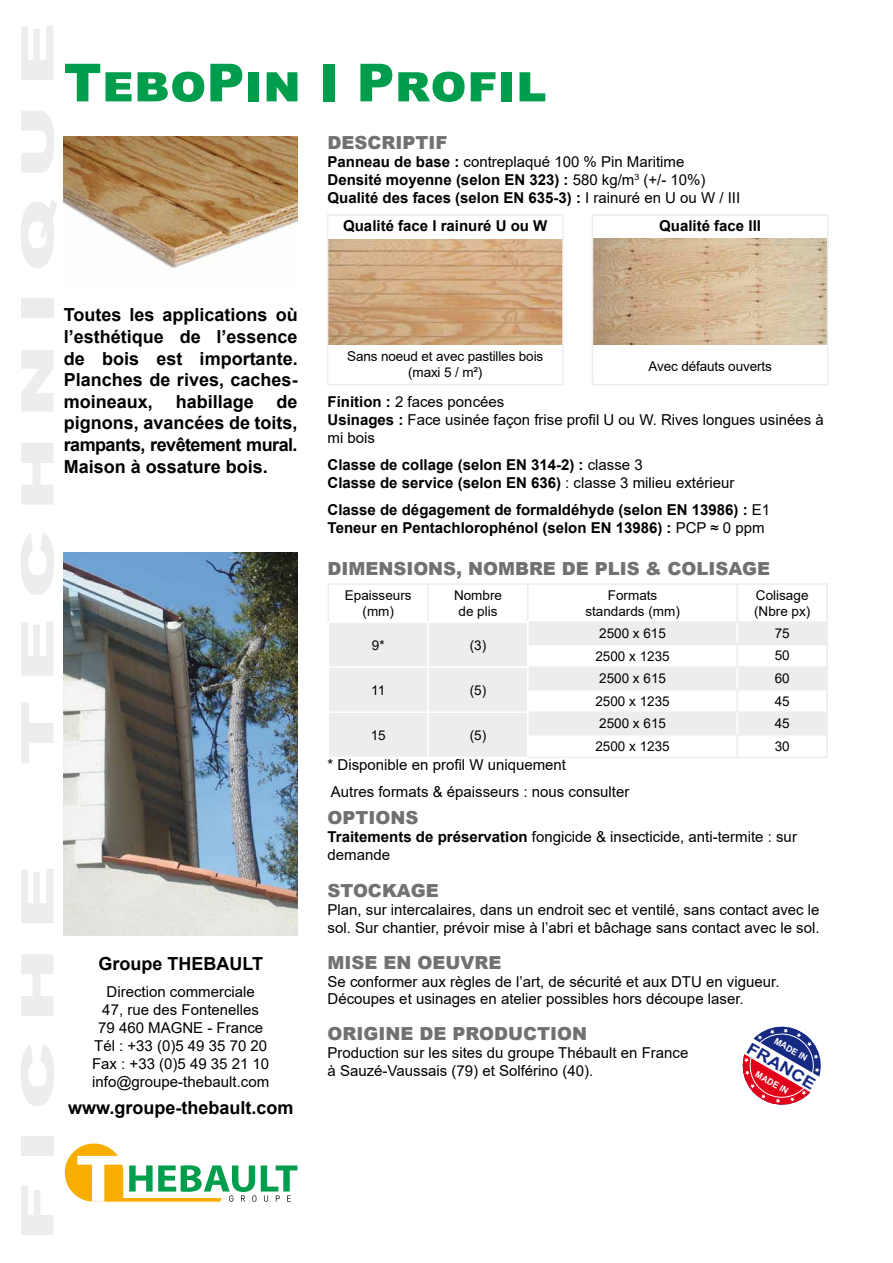
<style>
.page{position:relative;width:893px;height:1263px;background:#fff}
.page>*{position:absolute;margin:0;border:0;box-sizing:border-box;transform-origin:0 0}
.t1{font:900 52.5px "Arial";color:#009e4c}
.t2{font:700 18px/21.6px "Arial";color:#000;text-align:justify}
.t3{font:900 18px "Arial";color:#707172}
.t4{font:700 16.05px "Arial";color:#162983;scale:1.14 1}
.t5{font:15px/18px "Arial";color:#000}
.t6{font:700 15px/18px "Arial";color:#000}
.t7{font:13.5px/16.2px "Arial";color:#000;text-align:center}
.t8{font:700 9px "Arial";color:#fff;scale:.96 1}
.s1{font-weight:400}
.s2{font-weight:700}
</style>
<div class="page">
<img style="left:64px;top:553px;width:234px;height:382px">
<svg style="left:742px;top:1026px;width:79px;height:79px"></svg>
<img style="left:64px;top:136px;width:234px;height:132px">
<img style="left:330px;top:239px;width:231px;height:106px">
<img style="left:595px;top:238px;width:230px;height:107px">
<svg style="left:65px;top:1143px;width:232px;height:59px"></svg>
<div style="left:592px;top:214px;width:236px;height:171px;border:2px solid #eceded"></div>
<div style="left:327px;top:214px;width:237px;height:171px;border:2px solid #eceded"></div>
<svg style="left:329px;top:623px;width:497px;height:133px;fill:#eceded"></svg>
<hr style="left:328px;top:583px;width:100px;height:2px;background:#eceded">
<hr style="left:328px;top:585px;width:1px;height:36px;background:#eceded">
<hr style="left:428px;top:583px;width:100px;height:2px;background:#eceded">
<hr style="left:427px;top:585px;width:2px;height:36px;background:#eceded">
<hr style="left:528px;top:583px;width:209px;height:2px;background:#eceded">
<hr style="left:527px;top:585px;width:2px;height:36px;background:#eceded">
<hr style="left:737px;top:583px;width:91px;height:2px;background:#eceded">
<hr style="left:736px;top:585px;width:2px;height:36px;background:#eceded">
<hr style="left:826px;top:585px;width:2px;height:36px;background:#eceded">
<hr style="left:736px;top:623px;width:2px;height:21px;background:#fff">
<hr style="left:736px;top:668px;width:2px;height:21px;background:#fff">
<hr style="left:736px;top:713px;width:2px;height:21px;background:#fff">
<hr style="left:736px;top:735px;width:2px;height:21px;background:#eceded">
<hr style="left:736px;top:645px;width:2px;height:21px;background:#eceded">
<hr style="left:736px;top:690px;width:2px;height:21px;background:#eceded">
<hr style="left:529px;top:621px;width:208px;height:2px;background:#eceded">
<hr style="left:737px;top:621px;width:91px;height:2px;background:#eceded">
<hr style="left:826px;top:623px;width:2px;height:21px;background:#eceded">
<hr style="left:826px;top:668px;width:2px;height:21px;background:#eceded">
<hr style="left:529px;top:644px;width:208px;height:1px;background:#eceded">
<hr style="left:737px;top:644px;width:91px;height:1px;background:#eceded">
<hr style="left:826px;top:645px;width:2px;height:21px;background:#eceded">
<hr style="left:529px;top:689px;width:208px;height:1px;background:#eceded">
<hr style="left:737px;top:689px;width:91px;height:1px;background:#eceded">
<hr style="left:826px;top:690px;width:2px;height:21px;background:#eceded">
<hr style="left:529px;top:666px;width:208px;height:2px;background:#eceded">
<hr style="left:737px;top:666px;width:91px;height:2px;background:#eceded">
<hr style="left:529px;top:711px;width:208px;height:2px;background:#eceded">
<hr style="left:737px;top:711px;width:91px;height:2px;background:#eceded">
<hr style="left:826px;top:713px;width:2px;height:21px;background:#eceded">
<hr style="left:529px;top:734px;width:208px;height:1px;background:#eceded">
<hr style="left:737px;top:734px;width:91px;height:1px;background:#eceded">
<hr style="left:826px;top:735px;width:2px;height:21px;background:#eceded">
<hr style="left:529px;top:756px;width:208px;height:2px;background:#eceded">
<hr style="left:737px;top:756px;width:91px;height:2px;background:#eceded">
<hr style="left:427px;top:713px;width:2px;height:22px;background:#fff">
<hr style="left:527px;top:713px;width:2px;height:22px;background:#fff">
<hr style="left:427px;top:735px;width:2px;height:21px;background:#fff">
<hr style="left:527px;top:735px;width:2px;height:21px;background:#fff">
<hr style="left:427px;top:623px;width:2px;height:22px;background:#fff">
<hr style="left:527px;top:623px;width:2px;height:22px;background:#fff">
<hr style="left:427px;top:645px;width:2px;height:21px;background:#fff">
<hr style="left:527px;top:645px;width:2px;height:21px;background:#fff">
<hr style="left:328px;top:666px;width:100px;height:2px;background:#fff">
<hr style="left:428px;top:666px;width:101px;height:2px;background:#fff">
<hr style="left:427px;top:668px;width:2px;height:22px;background:#fff">
<hr style="left:527px;top:668px;width:2px;height:22px;background:#fff">
<hr style="left:427px;top:690px;width:2px;height:21px;background:#fff">
<hr style="left:527px;top:690px;width:2px;height:21px;background:#fff">
<hr style="left:328px;top:711px;width:100px;height:2px;background:#fff">
<hr style="left:428px;top:711px;width:101px;height:2px;background:#fff">
<h1 class="t1" style="left:64px;top:45px;width:484px">TeboPin I Profil</h1>
<p class="t3" style="left:328px;top:129px;width:122px">DESCRIPTIF</p>
<p class="t6" style="left:328px;top:153px;width:414px">Panneau de base : <span class="s1">contreplaqué 100 % Pin Maritime<br></span>Densité moyenne (selon EN 323) : <span class="s1">580 kg/m</span><sup>3</sup> <span class="s1">(+/- 10%)<br></span>Qualité des faces (selon EN 635-3) : <span class="s1">I rainuré en U ou W / III</span></p>
<p class="t6" style="left:343px;top:217px;width:206px">Qualité face I rainuré U ou W</p>
<p class="t6" style="left:659px;top:217px;width:103px">Qualité face III</p>
<p class="t2" style="left:64px;top:304px;width:235px">Toutes les applications où l’esthétique de l’essence de bois est importante.<br>Planches de rives, caches&shy;moineaux,</p>
<p class="t2" style="left:64px;top:391px;width:235px;text-indent:213px">de pignons, avancées de toits, rampants, revêtement mural.<br>Maison à ossature bois.</p>
<p class="t2" style="left:176px;top:391px;width:80px">habillage</p>
<p class="t2" style="left:98px;top:953px;width:166px">Groupe THEBAULT</p>
<p class="t5" style="left:92px;top:982px;width:179px;text-align:center">Direction commerciale<br>47, rue des Fontenelles<br>79 460 MAGNE - France<br>Tél : +33 (0)5 49 35 70 20<br>Fax : +33 (0)5 49 35 21 10 info@groupe-thebault.com</p>
<p class="t2" style="left:68px;top:1097px;width:227px">www.groupe-thebault.com</p>
<p class="t7" style="left:347px;top:348px;width:198px">Sans noeud et avec pastilles bois (maxi 5 / m²)</p>
<p class="t7" style="left:648px;top:358px;width:125px">Avec défauts ouverts</p>
<p class="t5" style="left:328px;top:393px;width:498px"><span class="s2">Finition :</span> 2 faces poncées<br><span class="s2">Usinages :</span> Face usinée façon frise profil U ou W. Rives longues usinées à mi bois</p>
<p class="t6" style="left:328px;top:456px;width:408px">Classe de collage (selon EN 314-2) : <span class="s1">classe 3<br></span>Classe de service (selon EN 636) <span class="s1">: classe 3 milieu extérieur</span></p>
<p class="t6" style="left:328px;top:501px;width:444px">Classe de dégagement de formaldéhyde (selon EN 13986) : <span class="s1">E1<br></span>Teneur en Pentachlorophénol (selon EN 13986) : <span class="s1">PCP ≈ 0 ppm</span></p>
<p class="t3" style="left:328px;top:555px;width:444px">DIMENSIONS, NOMBRE DE PLIS &amp; COLISAGE</p>
<p class="t7" style="left:345px;top:587px;width:68px">Epaisseurs (mm)</p>
<p class="t7" style="left:454px;top:587px;width:50px">Nombre de plis</p>
<p class="t7" style="left:585px;top:587px;width:96px">Formats standards (mm)</p>
<p class="t7" style="left:754px;top:587px;width:58px;text-align:left">Colisage (Nbre px)</p>
<p class="t7" style="left:372px;top:637px;width:14px">9*</p>
<p class="t7" style="left:470px;top:637px;width:18px">(3)</p>
<p class="t7" style="left:599px;top:625px;width:68px">2500 x 615</p>
<p class="t7" style="left:775px;top:625px;width:17px">75</p>
<p class="t7" style="left:595px;top:648px;width:76px">2500 x 1235</p>
<p class="t7" style="left:775px;top:647px;width:17px">50</p>
<p class="t7" style="left:371px;top:682px;width:16px">11</p>
<p class="t7" style="left:470px;top:682px;width:18px">(5)</p>
<p class="t7" style="left:599px;top:670px;width:68px">2500 x 615</p>
<p class="t7" style="left:775px;top:670px;width:17px">60</p>
<p class="t7" style="left:595px;top:693px;width:76px">2500 x 1235</p>
<p class="t7" style="left:775px;top:693px;width:17px">45</p>
<p class="t7" style="left:599px;top:715px;width:68px">2500 x 615</p>
<p class="t7" style="left:775px;top:715px;width:17px">45</p>
<p class="t7" style="left:595px;top:738px;width:76px">2500 x 1235</p>
<p class="t7" style="left:775px;top:738px;width:17px">30</p>
<p class="t5" style="left:328px;top:751px;width:303px;line-height:27px">* Disponible en profil W uniquement<br>Autres formats &amp; épaisseurs : nous consulter</p>
<p class="t3" style="left:328px;top:804px;width:92px">OPTIONS</p>
<p class="t5" style="left:328px;top:828px;width:471px"><span class="s2">Traitements de préservation</span> fongicide &amp; insecticide, anti-termite : sur demande</p>
<p class="t3" style="left:328px;top:877px;width:113px">STOCKAGE</p>
<p class="t5" style="left:328px;top:900px;width:493px">Plan, sur intercalaires, dans un endroit sec et ventilé, sans contact avec le sol. Sur chantier, prévoir mise à l’abri et bâchage sans contact avec le sol.</p>
<p class="t3" style="left:328px;top:950px;width:175px">MISE EN OEUVRE</p>
<p class="t5" style="left:328px;top:974px;width:453px;line-height:16.5px">Se conformer aux règles de l’art, de sécurité et aux DTU en vigueur.<br>Découpes et usinages en atelier possibles hors découpe laser.</p>
<p class="t3" style="left:328px;top:1021px;width:261px">ORIGINE DE PRODUCTION</p>
<p class="t5" style="left:328px;top:1044px;width:362px">Production sur les sites du groupe Thébault en France à Sauzé-Vaussais (79) et Solférino (40).</p>
<p class="t7" style="left:371px;top:727px;width:17px">15</p>
<p class="t7" style="left:470px;top:727px;width:18px">(5)</p>
<p class="t8" style="left:778px;top:1035px;width:40px;rotate:30deg">MADE IN</p>
<p class="t8" style="left:759px;top:1068px;width:40px;rotate:30deg">MADE IN</p>
<p class="t4" style="left:754px;top:1037px;width:68px;rotate:30deg">FRANCE</p>
</div>
